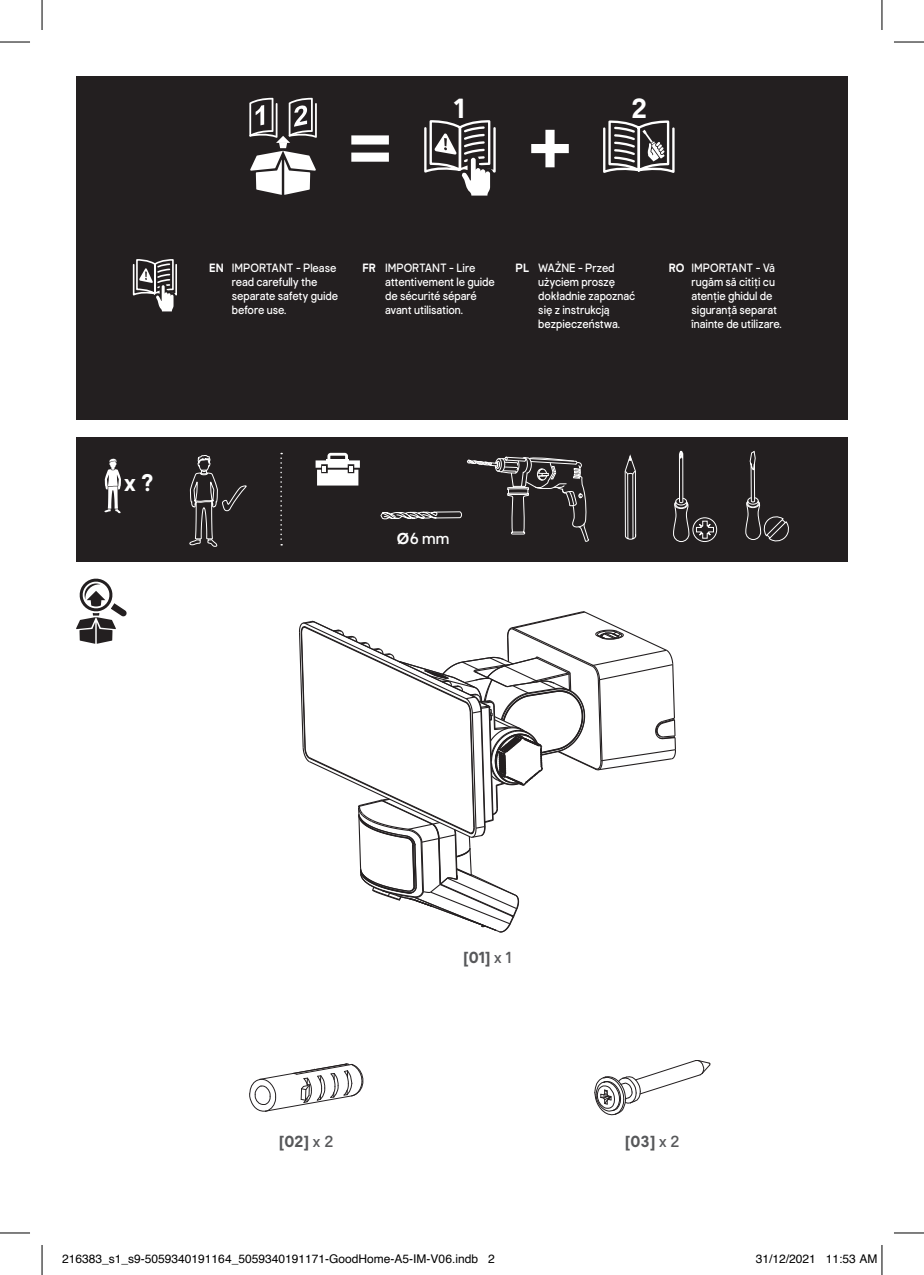
<style>
.page{position:relative;width:924px;height:1275px;background:#fff}
.page>*{position:absolute;margin:0;border:0;box-sizing:border-box;transform-origin:0 0}
.t1{font:700 27.6px "Good Home";color:#fff}
.t2{font:700 24px "Good Home";color:#fff}
.t3{font:700 16px "Good Home";color:#57585a}
.t4{font:16px "Good Home";color:#fff}
.t5{font:12px/14px "Good Home";color:#fff;scale:.9 1}
.t6{font:12px "Helvetica";color:#000}
.s1{font-weight:700}
.s2{font-size:22px}
.s3{font-weight:400}
</style>
<div class="page">
<div style="left:76px;top:437px;width:771px;height:124px;background:#231f20"></div>
<svg style="left:104px;top:459px;width:17px;height:54px"></svg>
<div style="left:76px;top:76px;width:771px;height:344px;background:#231f20"></div>
<svg style="left:249px;top:98px;width:68px;height:97px"></svg>
<svg style="left:424px;top:120px;width:72px;height:76px"></svg>
<svg style="left:603px;top:120px;width:72px;height:53px"></svg>
<svg style="left:351px;top:135px;width:38px;height:27px"></svg>
<svg style="left:531px;top:130px;width:37px;height:37px"></svg>
<svg style="left:132px;top:259px;width:45px;height:53px"></svg>
<svg style="left:76px;top:578px;width:51px;height:66px"></svg>
<div style="left:692px;top:517px;width:24px;height:25px;border:1px solid #fff;border-radius:50%"></div>
<svg style="left:189px;top:450px;width:525px;height:665px"></svg>
<svg style="left:745px;top:450px;width:44px;height:92px"></svg>
<hr style="left:0;top:42px;width:30px;height:1px;background:#000">
<hr style="left:893px;top:42px;width:30px;height:1px;background:#000">
<hr style="left:0;top:1232px;width:30px;height:1px;background:#000">
<hr style="left:893px;top:1232px;width:30px;height:1px;background:#000">
<hr style="left:42px;top:0;width:1px;height:30px;background:#000">
<hr style="left:42px;top:1245px;width:1px;height:30px;background:#000">
<hr style="left:881px;top:0;width:1px;height:30px;background:#000">
<hr style="left:881px;top:1245px;width:1px;height:30px;background:#000">
<h1 class="t1" style="left:453px;top:92px;width:13px">1</h1>
<h1 class="t1" style="left:630px;top:92px;width:18px">2</h1>
<h2 class="t2" style="left:124px;top:468px;width:31px">x ?</h2>
<p class="t5" style="left:232px;top:261px;width:120px;text-indent:-23px"><span class="s1">EN</span> IMPORTANT - Please read carefully the separate safety guide before use.</p>
<p class="t5" style="left:385px;top:261px;width:123px;text-indent:-23px"><span class="s1">FR</span> IMPORTANT - Lire attentivement le guide de sécurité séparé avant utilisation.</p>
<p class="t5" style="left:538px;top:261px;width:109px;text-indent:-23px"><span class="s1">PL</span> WAŻNE - Przed użyciem proszę dokładnie zapoznać się z instrukcją bezpieczeństwa.</p>
<p class="t5" style="left:691px;top:261px;width:102px;text-indent:-23px"><span class="s1">RO</span> IMPORTANT - Vă rugăm să citiți cu atenție ghidul de siguranță separat înainte de utilizare.</p>
<h3 class="t4" style="left:396px;top:529px;width:54px"><span class="s2">ø</span>6 mm</h3>
<h3 class="t3" style="left:463px;top:948px;width:50px">[01] <span class="s3">x 1</span></h3>
<h3 class="t3" style="left:279px;top:1132px;width:56px">[02] <span class="s3">x 2</span></h3>
<h3 class="t3" style="left:624px;top:1132px;width:56px">[03] <span class="s3">x 2</span></h3>
<p class="t6" style="left:62px;top:1249px;width:434px">216383_s1_s9-5059340191164_5059340191171-GoodHome-A5-IM-V06.indb 2</p>
<p class="t6" style="left:755px;top:1249px;width:123px">31/12/2021 11:53 AM</p>
</div>
